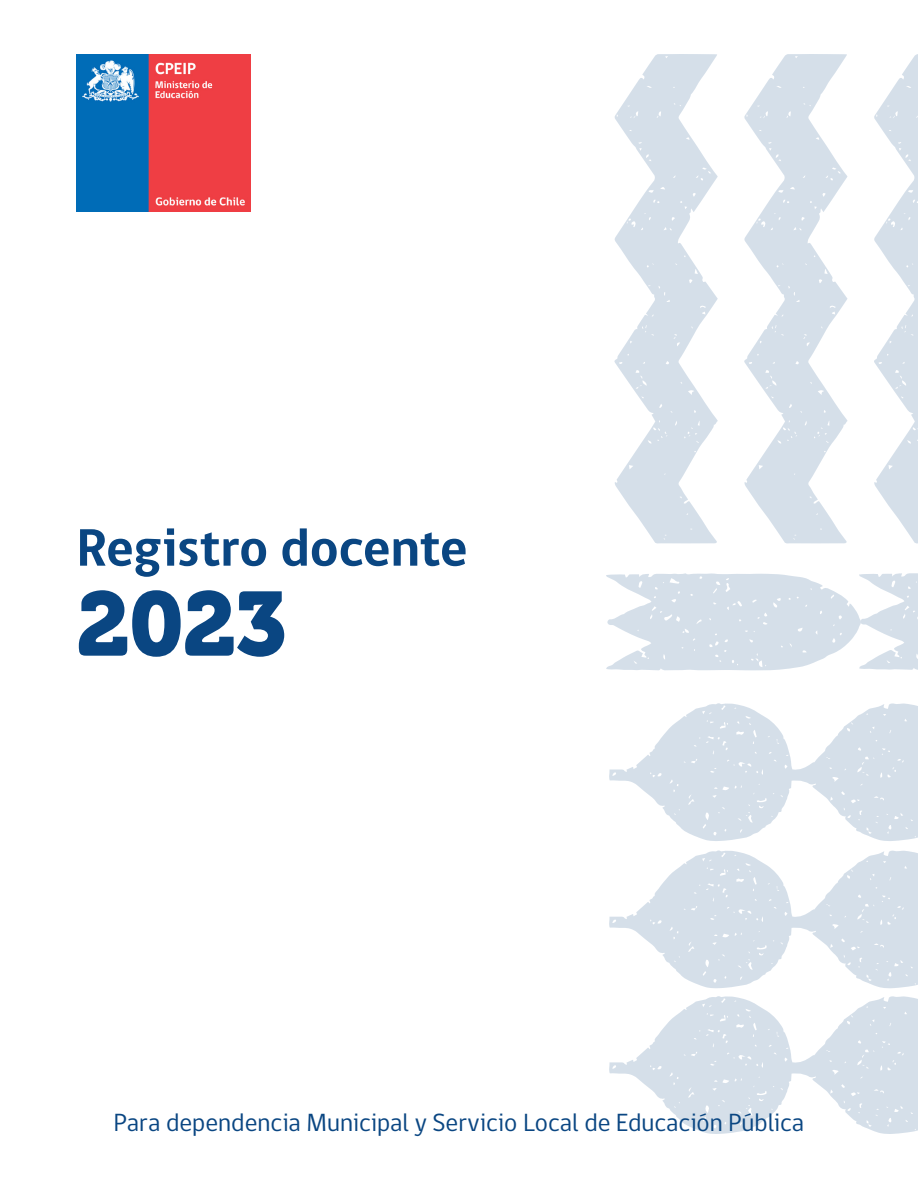
<style>
.page{position:relative;width:918px;height:1188px;background:#fff}
.page>*{position:absolute;margin:0;border:0;box-sizing:border-box;transform-origin:0 0}
.t1{font:90px "Museo 900";color:#0a4682}
.t2{font:700 54px "gob CL";letter-spacing:-.01em;color:#0a4682}
.CUERPO{font:25.5px "gob CL";color:#0a4682}
</style>
<div class="page">
<svg style="left:609px;top:703px;width:309px;height:138px"></svg>
<svg style="left:609px;top:850px;width:309px;height:138px"></svg>
<svg style="left:609px;top:996px;width:309px;height:138px"></svg>
<svg style="left:874px;top:54px;width:44px;height:490px"></svg>
<svg style="left:744px;top:54px;width:104px;height:490px;fill:#d5dfe9"></svg>
<svg style="left:614px;top:54px;width:104px;height:490px;fill:#d5dfe9"></svg>
<svg style="left:606px;top:573px;width:312px;height:97px"></svg>
<img style="left:77px;top:54px;width:173px;height:158px">
<p class="t2" style="left:76px;top:511px;width:393px">Registro docente</p>
<p class="t1" style="left:76px;top:573px;width:212px">2023</p>
<p class="CUERPO" style="left:114px;top:1105px;width:692px">Para dependencia Municipal y Servicio Local de Educación Pública</p>
</div>
